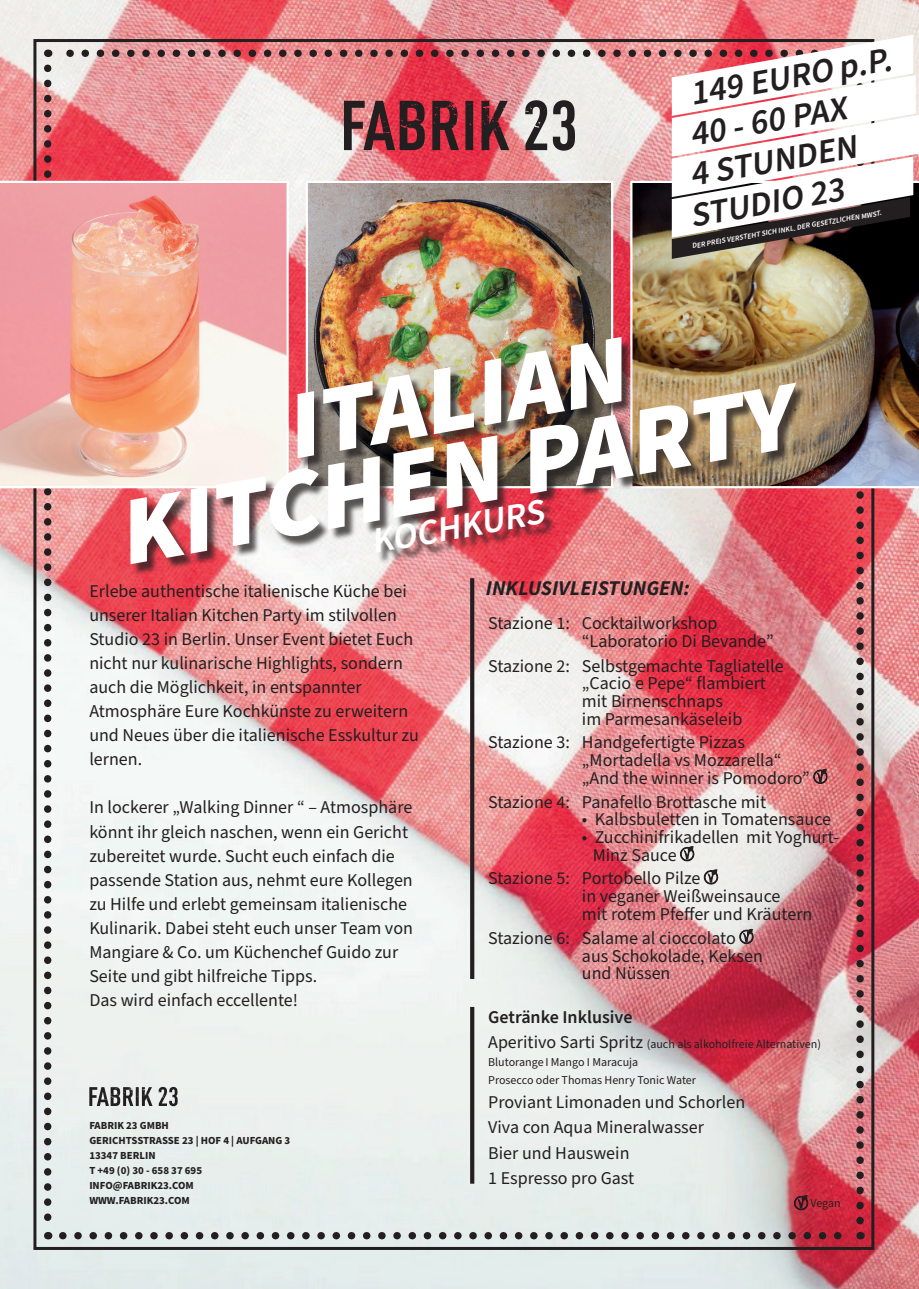
<style>
.page{position:relative;width:919px;height:1289px;background:#fff}
.page>*{position:absolute;margin:0;border:0;box-sizing:border-box;transform-origin:0 0}
.t1{font:italic 900 97.2px "Source Sans Pro";color:#fff}
.t2{font:italic 600 36px "Source Sans Pro";color:#fff}
.t3{font:italic 600 34.35px "Source Sans Pro";color:#231f20}
.t4{font:italic 700 21px "Source Sans Pro";color:#231f20}
.t5{font:18px/24px "Source Sans Pro";color:#231f20}
.t6{font:600 18px "Source Sans Pro";color:#231f20}
.t7{font:12px "Source Sans Pro";color:#231f20}
.t8{font:700 10.8px "Source Sans Pro";color:#231f20}
.t9{font:italic 600 7.5px "Source Sans Pro";color:#fff}
.s1{font-size:18px}
</style>
<div class="page">
<img style="left:0;top:0;width:918px;height:1288px">
<svg style="left:0;top:181px;width:44px;height:307px;background:#eca5a7"></svg>
<img style="left:44px;top:9px;width:874px;height:1230px">
<p class="t3" style="left:686px;top:71px;width:205px;rotate:-10deg">149 EURO p.P.</p>
<p class="t3" style="left:686px;top:112px;width:160px;rotate:-10deg">40 - 60 PAX</p>
<p class="t3" style="left:686px;top:152px;width:170px;rotate:-10deg">4 STUNDEN</p>
<p class="t3" style="left:686px;top:193px;width:157px;rotate:-10deg">STUDIO 23</p>
<p class="t9" style="left:691px;top:241px;width:194px;rotate:-10deg">DER PREIS VERSTEHT SICH INKL. DER GESETZLICHEN MWST.</p>
<p class="t1" style="left:273px;top:361px;width:344px;rotate:-10deg">ITALIAN</p>
<p class="t1" style="left:106px;top:467px;width:683px;rotate:-10deg">KITCHEN PARTY</p>
<p class="t2" style="left:367px;top:518px;width:176px;rotate:-10deg">KOCHKURS</p>
<p class="t5" style="left:89px;top:580px;width:331px">Erlebe authentische italienische Küche bei unserer Italian Kitchen Party im stilvollen Studio 23 in Berlin. Unser Event bietet Euch nicht nur kulinarische Highlights, sondern auch die Möglichkeit, in entspannter Atmosphäre Eure Kochkünste zu erweitern und Neues über die italienische Esskultur zu lernen.</p>
<p class="t5" style="left:89px;top:796px;width:325px">In lockerer „Walking Dinner “ – Atmosphäre könnt ihr gleich naschen, wenn ein Gericht zubereitet wurde. Sucht euch einfach die passende Station aus, nehmt eure Kollegen zu Hilfe und erlebt gemeinsam italienische Kulinarik. Dabei steht euch unser Team von Mangiare &amp; Co. um Küchenchef Guido zur Seite und gibt hilfreiche Tipps.</p>
<p class="t5" style="left:89px;top:988px;width:210px">Das wird einfach eccellente!</p>
<p class="t8" style="left:89px;top:1118px;width:81px">FABRIK 23 GMBH</p>
<p class="t8" style="left:89px;top:1133px;width:202px">GERICHTSSTRASSE 23 | HOF 4 | AUFGANG 3</p>
<p class="t8" style="left:89px;top:1148px;width:68px">13347 BERLIN</p>
<p class="t8" style="left:89px;top:1163px;width:114px">T +49 (0) 30 - 658 37 695</p>
<p class="t8" style="left:89px;top:1178px;width:106px">INFO@FABRIK23.COM</p>
<p class="t8" style="left:89px;top:1193px;width:102px">WWW.FABRIK23.COM</p>
<p class="t4" style="left:486px;top:573px;width:205px">INKLUSIVLEISTUNGEN:</p>
<p class="t5" style="left:488px;top:611px;width:83px">Stazione 1:</p>
<p class="t5" style="left:582px;top:611px;width:137px">Cocktailworkshop</p>
<p class="t5" style="left:582px;top:629px;width:193px">“Laboratorio Di Bevande”</p>
<p class="t5" style="left:488px;top:654px;width:83px">Stazione 2:</p>
<p class="t5" style="left:582px;top:654px;width:203px">Selbstgemachte Tagliatelle</p>
<p class="t5" style="left:582px;top:672px;width:186px">„Cacio e Pepe“ flambiert</p>
<p class="t5" style="left:582px;top:689px;width:142px">mit Birnenschnaps</p>
<p class="t5" style="left:582px;top:707px;width:162px">im Parmesankäseleib</p>
<p class="t5" style="left:488px;top:730px;width:83px">Stazione 3:</p>
<p class="t5" style="left:582px;top:730px;width:164px">Handgefertigte Pizzas</p>
<p class="t5" style="left:582px;top:748px;width:201px">„Mortadella vs Mozzarella“</p>
<p class="t5" style="left:582px;top:766px;width:229px">„And the winner is Pomodoro”</p>
<p class="t5" style="left:488px;top:790px;width:83px">Stazione 4:</p>
<p class="t5" style="left:582px;top:790px;width:186px">Panafello Brottasche mit</p>
<p class="t5" style="left:582px;top:808px;width:251px">• Kalbsbuletten in Tomatensauce</p>
<p class="t5" style="left:582px;top:825px;width:259px">• Zucchinifrikadellen mit Yoghurt-</p>
<p class="t5" style="left:592px;top:843px;width:85px">Minz Sauce</p>
<p class="t5" style="left:488px;top:866px;width:83px">Stazione 5:</p>
<p class="t5" style="left:582px;top:866px;width:120px">Portobello Pilze</p>
<p class="t5" style="left:582px;top:884px;width:200px">in veganer Weißweinsauce</p>
<p class="t5" style="left:582px;top:902px;width:232px">mit rotem Pfeffer und Kräutern</p>
<p class="t5" style="left:488px;top:926px;width:83px">Stazione 6:</p>
<p class="t5" style="left:582px;top:926px;width:155px">Salame al cioccolato</p>
<p class="t5" style="left:582px;top:944px;width:182px">aus Schokolade, Keksen</p>
<p class="t5" style="left:582px;top:962px;width:90px">und Nüssen</p>
<p class="t6" style="left:488px;top:1004px;width:146px">Getränke Inklusive</p>
<p class="t7" style="left:488px;top:1036px;width:334px"><span class="s1">Aperitivo Sarti Spritz</span> (auch als alkoholfreie Alternativen)</p>
<p class="t7" style="left:488px;top:1053px;width:151px">Blutorange I Mango I Maracuja</p>
<p class="t7" style="left:488px;top:1071px;width:209px">Prosecco oder Thomas Henry Tonic Water</p>
<p class="t5" style="left:488px;top:1090px;width:258px">Proviant Limonaden und Schorlen</p>
<p class="t5" style="left:488px;top:1115px;width:217px">Viva con Aqua Mineralwasser</p>
<p class="t5" style="left:488px;top:1141px;width:143px">Bier und Hauswein</p>
<p class="t5" style="left:488px;top:1166px;width:147px">1 Espresso pro Gast</p>
<p class="t7" style="left:810px;top:1194px;width:32px">Vegan</p>
</div>
